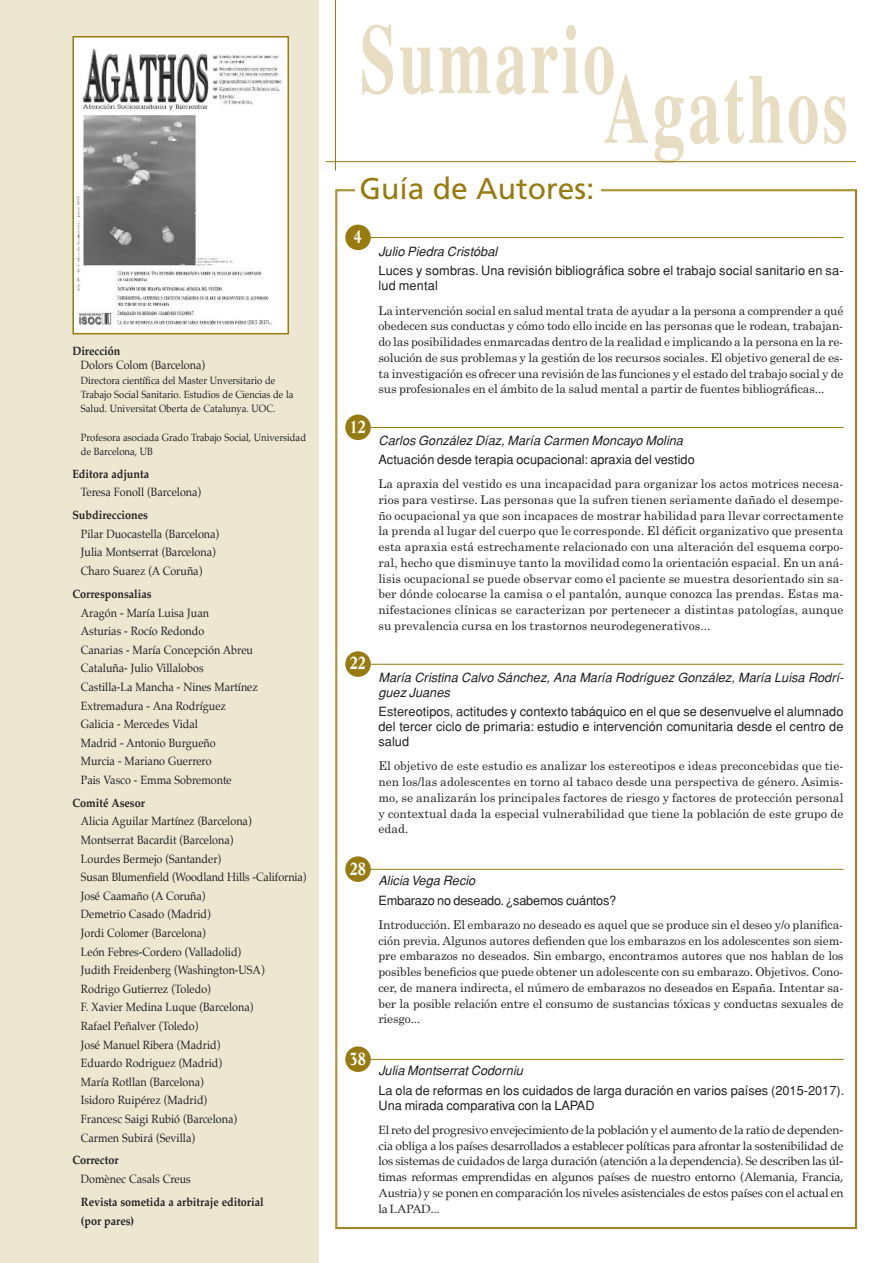
<style>
.page{position:relative;width:893px;height:1263px;background:#fff}
.page>*{position:absolute;margin:0;border:0;box-sizing:border-box;transform-origin:0 0}
.t1{font:700 99px "Times";letter-spacing:.05em;color:#e6ddc2;scale:.65 1}
.t2{font:30px "Frutiger";color:#977b0e}
.t3{font:700 18px "Life";color:#fff;scale:.8 1}
.t4{font:12.75px/15px "Helvetica";color:#231f20}
.t5{font:italic 12.75px/15px "Helvetica";color:#231f20}
.t6{font:12px/15.8px "Century Schoolbook";letter-spacing:-.005em;color:#231f20;text-align:justify}
.t7{font:12px/18.6px "Palatino";color:#231f20;scale:.9 1}
.t8{font:12px/15.8px "Palatino";color:#231f20;text-align:justify}
.t9{font:700 12px/18.6px "Palatino";color:#231f20;scale:.9 1}
.t10{font:10.5px/14.2px "Palatino";color:#231f20;scale:.9 1}
</style>
<div class="page">
<div style="left:0;top:0;width:319px;height:1263px;background:#ede6d1"></div>
<img style="left:75px;top:40px;width:211px;height:290px">
<div style="left:72px;top:36px;width:217px;height:298px;border:2px solid #977b0e"></div>
<hr style="left:335px;top:0;width:1px;height:171px;background:#977b0e">
<hr style="left:326px;top:161px;width:530px;height:1px;background:#977b0e">
<div style="left:345px;top:415px;width:26px;height:25px;background:#977b0e;border-radius:13px"></div>
<hr style="left:369px;top:427px;width:474px;height:1px;background:#977b0e">
<div style="left:345px;top:651px;width:26px;height:26px;background:#977b0e;border-radius:13px"></div>
<hr style="left:369px;top:664px;width:474px;height:1px;background:#977b0e">
<div style="left:345px;top:856px;width:26px;height:26px;background:#977b0e;border-radius:13px"></div>
<hr style="left:369px;top:869px;width:474px;height:1px;background:#977b0e">
<div style="left:345px;top:1046px;width:26px;height:26px;background:#977b0e;border-radius:13px"></div>
<hr style="left:369px;top:1059px;width:474px;height:1px;background:#977b0e">
<div style="left:345px;top:225px;width:26px;height:25px;background:#977b0e;border-radius:13px"></div>
<hr style="left:369px;top:237px;width:474px;height:1px;background:#977b0e">
<p class="t9" style="left:72px;top:343px;width:55px">Dirección</p>
<p class="t7" style="left:81px;top:357px;width:139px">Dolors Colom (Barcelona)</p>
<p class="t10" style="left:81px;top:374px;width:238px">Directora científica del Master Unversitario de<br>Trabajo Social Sanitario. Estudios de Ciencias de la<br>Salud. Universitat Oberta de Catalunya. UOC.</p>
<p class="t10" style="left:81px;top:431px;width:252px">Profesora asociada Grado Trabajo Social, Universidad de Barcelona, UB</p>
<p class="t9" style="left:72px;top:465px;width:87px">Editora adjunta</p>
<p class="t7" style="left:81px;top:484px;width:135px">Teresa Fonoll (Barcelona)</p>
<p class="t9" style="left:72px;top:507px;width:85px">Subdirecciones</p>
<p class="t7" style="left:81px;top:525px;width:155px">Pilar Duocastella (Barcelona)<br>Julia Montserrat (Barcelona)<br>Charo Suarez (A Coruña)</p>
<p class="t9" style="left:72px;top:585px;width:89px">Corresponsalias</p>
<p class="t7" style="left:81px;top:604px;width:198px">Aragón - María Luisa Juan<br>Asturias - Rocío Redondo<br>Canarias - María Concepción Abreu<br>Cataluña- Julio Villalobos<br>Castilla-La Mancha - Nines Martínez<br>Extremadura - Ana Rodríguez<br>Galicia - Mercedes Vidal<br>Madrid - Antonio Burgueño<br>Murcia - Mariano Guerrero<br>Pais Vasco - Emma Sobremonte</p>
<p class="t9" style="left:72px;top:794px;width:82px">Comité Asesor</p>
<p class="t7" style="left:81px;top:813px;width:252px">Alicia Aguilar Martínez (Barcelona)<br>Montserrat Bacardit (Barcelona)<br>Lourdes Bermejo (Santander)<br>Susan Blumenfield (Woodland Hills -California)<br>José Caamaño (A Coruña)<br>Demetrio Casado (Madrid)<br>Jordi Colomer (Barcelona)<br>León Febres-Cordero (Valladolid)<br>Judith Freidenberg (Washington-USA)<br>Rodrigo Gutierrez (Toledo)<br>F. Xavier Medina Luque (Barcelona)<br>Rafael Peñalver (Toledo)<br>José Manuel Ribera (Madrid)<br>Eduardo Rodriguez (Madrid)<br>María Rotllan (Barcelona)<br>Isidoro Ruipérez (Madrid)<br>Francesc Saigi Rubió (Barcelona)<br>Carmen Subirá (Sevilla)</p>
<p class="t9" style="left:72px;top:1152px;width:53px">Corrector</p>
<p class="t7" style="left:81px;top:1170px;width:124px">Domènec Casals Creus</p>
<p class="t9" style="left:81px;top:1193px;width:205px">Revista sometida a arbitraje editorial (por pares)</p>
<h1 class="t1" style="left:360px;top:1px;width:394px">Sumario</h1>
<h1 class="t1" style="left:603px;top:51px;width:378px">Agathos</h1>
<h2 class="t2" style="left:360px;top:177px;width:237px">Guía de Autores:</h2>
<h3 class="t3" style="left:354px;top:230px;width:12px">4</h3>
<h3 class="t3" style="left:350px;top:420px;width:22px">12</h3>
<h3 class="t3" style="left:350px;top:656px;width:22px">22</h3>
<h3 class="t3" style="left:350px;top:861px;width:22px">28</h3>
<h3 class="t3" style="left:350px;top:1051px;width:22px">38</h3>
<p class="t5" style="left:378px;top:244px;width:120px">Julio Piedra Cristóbal</p>
<p class="t4" style="left:378px;top:263px;width:467px">Luces y sombras. Una revisión bibliográfica sobre el trabajo social sanitario en sa&shy;lud mental</p>
<p class="t6" style="left:378px;top:302px;width:466px">La intervención social en salud mental trata de ayudar a la persona a comprender a qué obedecen sus conductas y cómo todo ello incide en las personas que le rodean, trabajan&shy;do las posibilidades enmarcadas dentro de la realidad e implicando a la persona en la re&shy;solución de sus problemas y la gestión de los recursos sociales. El objetivo general de es&shy;ta investigación es ofrecer una revisión de las funciones y el estado del trabajo social y de sus profesionales en el ámbito de la salud mental a partir de fuentes bibliográficas...</p>
<p class="t5" style="left:378px;top:433px;width:306px">Carlos González Díaz, María Carmen Moncayo Molina</p>
<p class="t4" style="left:378px;top:452px;width:318px">Actuación desde terapia ocupacional: apraxia del vestido</p>
<p class="t6" style="left:378px;top:476px;width:467px">La apraxia del vestido es una incapacidad para organizar los actos motrices necesa&shy;rios para vestirse. Las personas que la sufren tienen seriamente dañado el desempe&shy;ño ocupacional ya que son incapaces de mostrar habilidad para llevar correctamente la prenda al lugar del cuerpo que le corresponde. El déficit organizativo que presenta esta apraxia está estrechamente relacionado con una alteración del esquema corpo&shy;ral, hecho que disminuye tanto la movilidad como la orientación espacial. En un aná&shy;lisis ocupacional se puede observar como el paciente se muestra desorientado sin sa&shy;ber dónde colocarse la camisa o el pantalón, aunque conozca las prendas. Estas ma&shy;nifestaciones clínicas se caracterizan por pertenecer a distintas patologías, aunque su prevalencia cursa en los trastornos neurodegenerativos...</p>
<p class="t5" style="left:378px;top:670px;width:466px">María Cristina Calvo Sánchez, Ana María Rodríguez González, María Luisa Rodrí&shy;guez Juanes</p>
<p class="t4" style="left:378px;top:704px;width:466px;text-align:justify">Estereotipos, actitudes y contexto tabáquico en el que se desenvuelve el alumnado del tercer ciclo de primaria: estudio e intervención comunitaria desde el centro de salud</p>
<p class="t6" style="left:378px;top:758px;width:467px">El objetivo de este estudio es analizar los estereotipos e ideas preconcebidas que tie&shy;nen los/las adolescentes en torno al tabaco desde una perspectiva de género. Asimis&shy;mo, se analizarán los principales factores de riesgo y factores de protección personal y contextual dada la especial vulnerabilidad que tiene la población de este grupo de edad.</p>
<p class="t5" style="left:378px;top:873px;width:98px">Alicia Vega Recio</p>
<p class="t4" style="left:378px;top:893px;width:239px">Embarazo no deseado.¿sabemos cuántos?</p>
<p class="t6" style="left:378px;top:917px;width:466px">Introducción. El embarazo no deseado es aquel que se produce sin el deseo y/o planifica&shy;ción previa. Algunos autores defienden que los embarazos en los adolescentes son siem&shy;pre embarazos no deseados. Sin embargo, encontramos autores que nos hablan de los posibles beneficios que puede obtener un adolescente con su embarazo. Objetivos. Cono&shy;cer, de manera indirecta, el número de embarazos no deseados en España. Intentar sa&shy;ber la posible relación entre el consumo de sustancias tóxicas y conductas sexuales de riesgo...</p>
<p class="t5" style="left:378px;top:1063px;width:146px">Julia Montserrat Codorniu</p>
<p class="t4" style="left:378px;top:1083px;width:467px">La ola de reformas en los cuidados de larga duración en varios países (2015-2017).<br>Una mirada comparativa con la LAPAD</p>
<p class="t8" style="left:378px;top:1123px;width:466px">El reto del progresivo envejecimiento de la población y el aumento de la ratio de dependen&shy;cia obliga a los países desarrollados a establecer políticas para afrontar la sostenibilidad de los sistemas de cuidados de larga duración (atención a la dependencia). Se describen las úl&shy;timas reformas emprendidas en algunos países de nuestro entorno (Alemania, Francia, Austria) y se ponen en comparación los niveles asistenciales de estos países con el actual en la LAPAD...</p>
</div>
